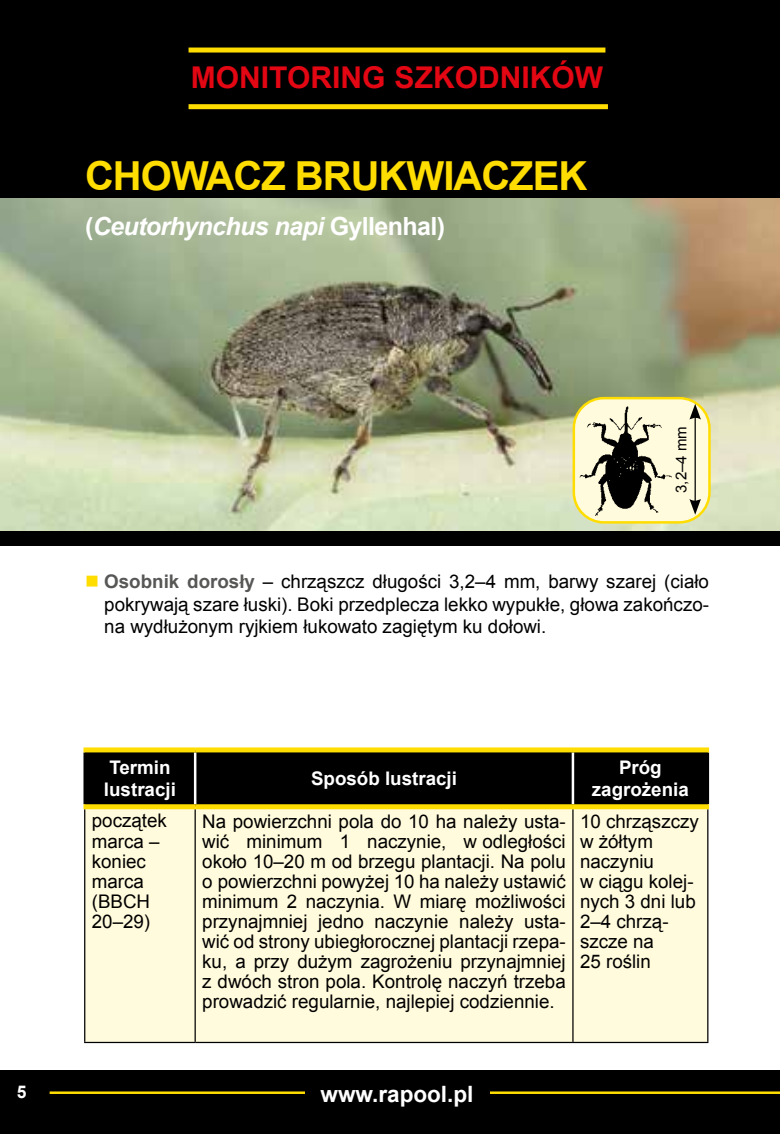
<style>
.page{position:relative;width:780px;height:1134px;background:#fff}
.page>*{position:absolute;margin:0;border:0;box-sizing:border-box;transform-origin:0 0}
.t1{font:700 40px "Arial";letter-spacing:-.025em;color:#fd0}
.t2{font:700 30px "Arial";color:#e30613}
.t3{font:italic 700 25px "Arial";letter-spacing:-.025em;color:#fff}
.t4{font:700 22.5px "Arial";color:#fff}
.t5{font:18.75px/20px "Arial";color:#000;text-align:justify}
.t6{font:700 18.75px/22.5px "Arial";color:#fff}
.t7{font:700 17.5px "Arial";color:#fff}
.t8{font:15px "Arial";color:#000}
.s1{font-style:normal}
.s2{color:#fd0}
.s3{font-weight:700;color:#575756}
</style>
<div class="page">
<div style="left:0;top:1070px;width:780px;height:64px;background:#000"></div>
<div style="left:0;top:0;width:780px;height:198px;background:#000"></div>
<hr style="left:50px;top:1091px;width:730px;height:3px;background:#fd0">
<div style="left:305px;top:1071px;width:184px;height:45px;background:#000"></div>
<div style="left:188px;top:48px;width:417px;height:5px;background:#fd0"></div>
<div style="left:188px;top:104px;width:420px;height:5px;background:#fd0"></div>
<img style="left:0;top:198px;width:780px;height:333px">
<div style="left:0;top:531px;width:780px;height:15px;background:#000"></div>
<div style="left:86px;top:752px;width:620px;height:52px;background:#000"></div>
<div style="left:85px;top:809px;width:622px;height:233px;background:#fffbdc"></div>
<hr style="left:194px;top:752px;width:2px;height:52px;background:#fff">
<hr style="left:571px;top:752px;width:3px;height:52px;background:#fff">
<hr style="left:83px;top:752px;width:3px;height:52px;background:#000">
<hr style="left:706px;top:752px;width:3px;height:52px;background:#000">
<hr style="left:84px;top:809px;width:1px;height:233px;background:#000">
<hr style="left:194px;top:809px;width:2px;height:233px;background:#000">
<hr style="left:572px;top:809px;width:1px;height:233px;background:#000">
<hr style="left:707px;top:809px;width:1px;height:233px;background:#000">
<hr style="left:84px;top:1042px;width:111px;height:1px;background:#000">
<hr style="left:195px;top:1042px;width:378px;height:1px;background:#000">
<hr style="left:573px;top:1042px;width:135px;height:1px;background:#000">
<div style="left:83px;top:747px;width:112px;height:5px;background:#fd0"></div>
<div style="left:195px;top:747px;width:378px;height:5px;background:#fd0"></div>
<div style="left:573px;top:747px;width:136px;height:5px;background:#fd0"></div>
<div style="left:83px;top:804px;width:112px;height:5px;background:#fd0"></div>
<div style="left:195px;top:804px;width:378px;height:5px;background:#fd0"></div>
<div style="left:573px;top:804px;width:136px;height:5px;background:#fd0"></div>
<div style="left:573px;top:398px;width:136px;height:124px;background:#fffbdc;border-radius:30px"></div>
<div style="left:572px;top:397px;width:138px;height:127px;border:2px solid #fd0;border-radius:30px"></div>
<img style="left:576px;top:402px;width:96px;height:116px">
<hr style="left:694px;top:416px;width:1px;height:87px;background:#000">
<svg style="left:689px;top:404px;width:12px;height:16px"></svg>
<svg style="left:689px;top:499px;width:12px;height:16px"></svg>
<h2 class="t2" style="left:191px;top:58px;width:413px">MONITORING SZKODNIKÓW</h2>
<h1 class="t1" style="left:85px;top:150px;width:503px">CHOWACZ BRUKWIACZEK</h1>
<h3 class="t3" style="left:85px;top:210px;width:361px"><span class="s1">(</span>Ceutorhynchus napi <span class="s1">Gyllenhal)</span></h3>
<p class="t8" style="left:671px;top:493px;width:68px;rotate:-90deg">3,2–4 mm</p>
<p class="t5" style="left:104px;top:571px;width:606px;line-height:22.5px;text-indent:-19px"><span class="s2">■</span> <span class="s3">Osobnik dorosły</span> – chrząszcz długości 3,2–4 mm, barwy szarej (ciało pokrywają szare łuski). Boki przedplecza lekko wypukłe, głowa zakończo&shy;na wydłużonym ryjkiem łukowato zagiętym ku dołowi.</p>
<p class="t6" style="left:104px;top:757px;width:73px">Termin lustracji</p>
<p class="t6" style="left:311px;top:768px;width:147px">Sposób lustracji</p>
<p class="t6" style="left:592px;top:757px;width:98px;text-align:center">Próg zagrożenia</p>
<p class="t5" style="left:92px;top:811px;width:77px;text-align:left">początek marca – koniec marca (BBCH<br>20–29)</p>
<p class="t5" style="left:202px;top:811px;width:365px">Na powierzchni pola do 10 ha należy usta&shy;wić minimum 1 naczynie, w odległości około 10–20 m od brzegu plantacji. Na polu o powierzchni powyżej 10 ha należy ustawić minimum 2 naczynia. W miarę możliwości przynajmniej jedno naczynie należy usta&shy;wić od strony ubiegłorocznej plantacji rzepa&shy;ku, a przy dużym zagrożeniu przynajmniej z dwóch stron pola. Kontrolę naczyń trzeba prowadzić regularnie, najlepiej codziennie.</p>
<p class="t5" style="left:580px;top:811px;width:120px;text-align:left">10 chrząszczy w żółtym naczyniu<br>w ciągu kolej&shy;nych 3 dni lub<br>2–4 chrzą&shy;szcze na<br>25 roślin</p>
<p class="t7" style="left:17px;top:1080px;width:11px">5</p>
<p class="t4" style="left:320px;top:1079px;width:154px">www.rapool.pl</p>
</div>
